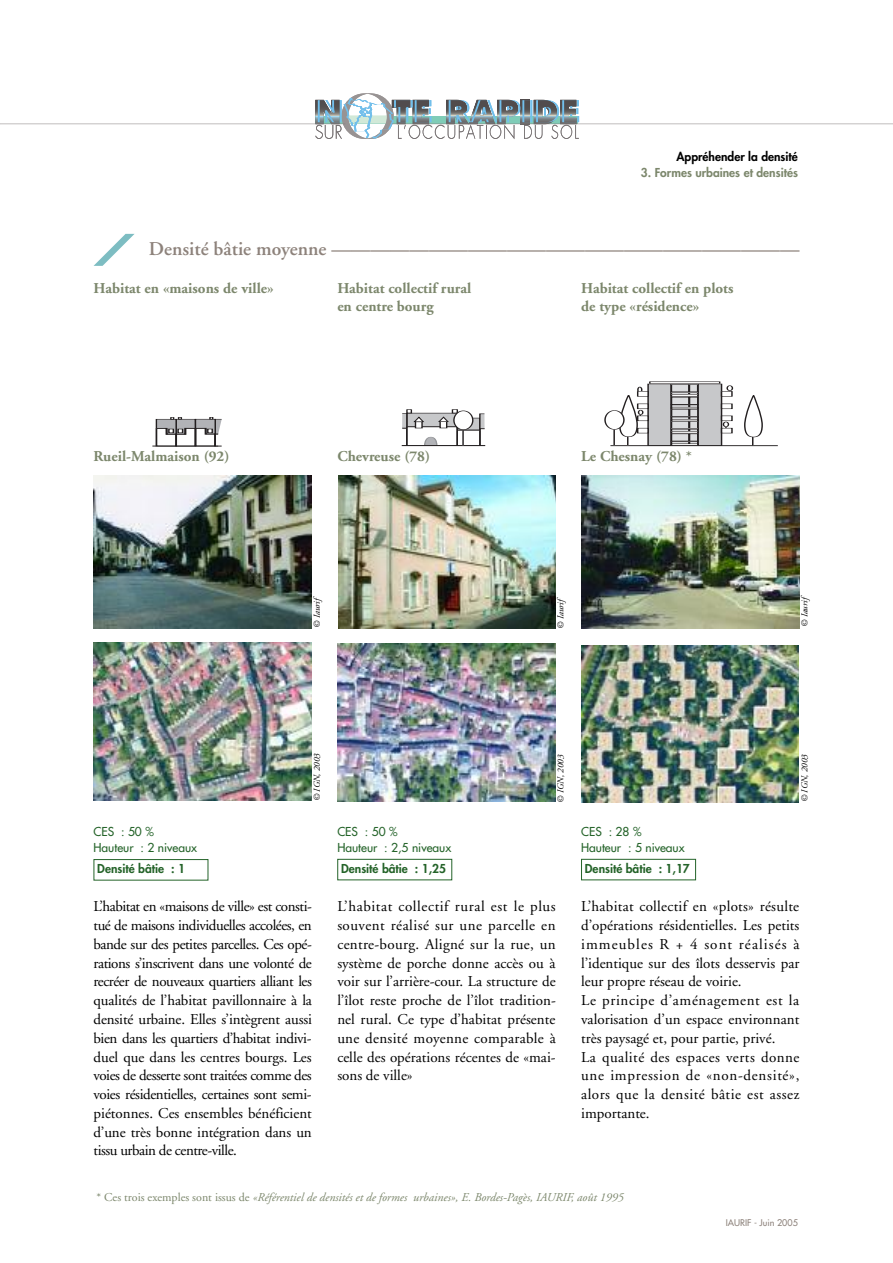
<style>
.page{position:relative;width:893px;height:1263px;background:#fff}
.page>*{position:absolute;margin:0;border:0;box-sizing:border-box;transform-origin:0 0}
.t1{font:600 19.5px "Adobe Garamond";color:#8d827b}
.t2{font:15px/18.8px "Adobe Garamond";color:#000;text-align:justify}
.t3{font:700 15px/18.8px "Adobe Garamond";color:#7c876c}
.t4{font:italic 12px "Adobe Garamond";color:#7c876c}
.t5{font:12px/16.4px "Futura";color:#246329}
.t6{font:800 12px "Futura";color:#246329}
.t7{font:800 12px "Futura";color:#7c876c}
.t8{font:800 12px "Futura";color:#000}
.t9{font:italic 9px "Adobe Garamond";letter-spacing:-.005em;color:#000}
.t10{font:9px "Futura";color:#8d827b}
.s1{font-style:normal}
</style>
<div class="page">
<div style="left:344px;top:93px;width:47px;height:47px;border:2px solid #989393;border-radius:50%"></div>
<svg style="left:315px;top:98px;width:265px;height:41px"></svg>
<hr style="left:1px;top:123px;width:344px;height:2px;background:#837d7d">
<hr style="left:392px;top:123px;width:501px;height:2px;background:#837d7d">
<svg style="left:155px;top:417px;width:67px;height:28px"></svg>
<hr style="left:152px;top:445px;width:70px;height:1px;background:#231f20">
<img style="left:94px;top:476px;width:218px;height:152px">
<img style="left:94px;top:642px;width:218px;height:159px">
<div style="left:457px;top:418px;width:23px;height:12px;background:#c7c8ca"></div>
<div style="left:402px;top:413px;width:5px;height:15px;background:#c7c8ca"></div>
<div style="left:457px;top:430px;width:23px;height:16px;border:1px solid #231f20"></div>
<div style="left:480px;top:414px;width:5px;height:14px;background:#c7c8ca"></div>
<div style="left:479px;top:413px;width:6px;height:16px;border:1px solid #231f20"></div>
<div style="left:480px;top:428px;width:5px;height:18px;border:1px solid #231f20"></div>
<hr style="left:402px;top:445px;width:83px;height:1px;background:#231f20">
<div style="left:454px;top:411px;width:19px;height:19px;background:#fff;border-radius:50%"></div>
<div style="left:454px;top:410px;width:19px;height:20px;border:1px solid #231f20;border-radius:50%"></div>
<svg style="left:406px;top:409px;width:58px;height:37px"></svg>
<img style="left:339px;top:476px;width:217px;height:152px">
<img style="left:337px;top:644px;width:219px;height:157px">
<div style="left:648px;top:384px;width:73px;height:61px;background:#c7c8ca"></div>
<div style="left:648px;top:384px;width:74px;height:62px;border:1px solid #231f20"></div>
<svg style="left:673px;top:396px;width:23px;height:38px"></svg>
<div style="left:671px;top:384px;width:27px;height:62px;border:1px solid #231f20"></div>
<svg style="left:673px;top:386px;width:14px;height:6px"></svg>
<div style="left:671px;top:384px;width:18px;height:12px;border:1px solid #231f20"></div>
<svg style="left:691px;top:386px;width:5px;height:6px"></svg>
<div style="left:689px;top:384px;width:9px;height:12px;border:1px solid #231f20"></div>
<svg style="left:673px;top:399px;width:14px;height:8px"></svg>
<div style="left:671px;top:397px;width:18px;height:12px;border:1px solid #231f20"></div>
<svg style="left:691px;top:399px;width:5px;height:8px"></svg>
<div style="left:689px;top:397px;width:9px;height:12px;border:1px solid #231f20"></div>
<svg style="left:671px;top:404px;width:27px;height:1px"></svg>
<div style="left:672px;top:409px;width:17px;height:12px;background:#dcdddf"></div>
<div style="left:671px;top:409px;width:18px;height:12px;border:1px solid #231f20"></div>
<div style="left:690px;top:409px;width:8px;height:12px;background:#dcdddf"></div>
<div style="left:689px;top:409px;width:9px;height:12px;border:1px solid #231f20"></div>
<svg style="left:671px;top:416px;width:27px;height:1px"></svg>
<div style="left:671px;top:422px;width:18px;height:11px;background:#dcdddf"></div>
<div style="left:671px;top:421px;width:18px;height:12px;border:1px solid #231f20"></div>
<div style="left:689px;top:422px;width:9px;height:11px;background:#dcdddf"></div>
<div style="left:689px;top:421px;width:9px;height:12px;border:1px solid #231f20"></div>
<svg style="left:671px;top:428px;width:27px;height:2px"></svg>
<svg style="left:673px;top:436px;width:14px;height:5px"></svg>
<div style="left:671px;top:434px;width:18px;height:11px;border:1px solid #231f20"></div>
<svg style="left:691px;top:436px;width:5px;height:5px"></svg>
<div style="left:689px;top:434px;width:9px;height:11px;border:1px solid #231f20"></div>
<svg style="left:671px;top:441px;width:27px;height:3px"></svg>
<svg style="left:671px;top:392px;width:27px;height:2px"></svg>
<div style="left:721px;top:391px;width:11px;height:6px;border:1px solid #231f20"></div>
<div style="left:721px;top:403px;width:11px;height:6px;border:1px solid #231f20"></div>
<div style="left:721px;top:415px;width:11px;height:6px;border:1px solid #231f20"></div>
<div style="left:721px;top:428px;width:11px;height:5px;border:1px solid #231f20"></div>
<svg style="left:723px;top:422px;width:6px;height:6px"></svg>
<svg style="left:727px;top:385px;width:6px;height:6px"></svg>
<hr style="left:610px;top:445px;width:168px;height:1px;background:#231f20">
<svg style="left:743px;top:395px;width:20px;height:51px"></svg>
<div style="left:605px;top:410px;width:19px;height:20px;border:1px solid #231f20;border-radius:50%"></div>
<svg style="left:614px;top:387px;width:29px;height:59px"></svg>
<img style="left:581px;top:476px;width:218px;height:152px">
<img style="left:581px;top:645px;width:218px;height:157px">
<svg style="left:94px;top:234px;width:41px;height:32px"></svg>
<div style="left:94px;top:859px;width:114px;height:21px;border:1px solid #246329"></div>
<div style="left:337px;top:859px;width:115px;height:21px;border:1px solid #246329"></div>
<div style="left:581px;top:859px;width:115px;height:21px;border:1px solid #246329"></div>
<p class="t8" style="left:676px;top:151px;width:123px">Appréhender la densité</p>
<p class="t7" style="left:641px;top:167px;width:159px">3. Formes urbaines et densités</p>
<h1 class="t1" style="left:149px;top:241px;width:652px">Densité bâtie moyenne ————————————————————————</h1>
<p class="t3" style="left:94px;top:280px;width:182px">Habitat en «maisons de ville»</p>
<p class="t3" style="left:337px;top:280px;width:135px">Habitat collectif rural en centre bourg</p>
<p class="t3" style="left:581px;top:280px;width:154px">Habitat collectif en plots de type «résidence»</p>
<p class="t3" style="left:94px;top:449px;width:137px">Rueil-Malmaison (92)</p>
<p class="t5" style="left:94px;top:824px;width:105px">CES : 50 %<br>Hauteur : 2 niveaux</p>
<p class="t3" style="left:337px;top:449px;width:94px">Chevreuse (78)</p>
<p class="t3" style="left:581px;top:449px;width:112px">Le Chesnay (78) *</p>
<p class="t9" style="left:313px;top:628px;width:30px;rotate:-90deg">© Iaurif</p>
<p class="t9" style="left:557px;top:628px;width:30px;rotate:-90deg">© Iaurif</p>
<p class="t9" style="left:801px;top:627px;width:30px;rotate:-90deg">© Iaurif</p>
<p class="t9" style="left:313px;top:801px;width:50px;rotate:-90deg">© IGN, 2003</p>
<p class="t9" style="left:557px;top:803px;width:50px;rotate:-90deg">© IGN, 2003</p>
<p class="t9" style="left:801px;top:802px;width:50px;rotate:-90deg">© IGN, 2003</p>
<p class="t5" style="left:337px;top:824px;width:115px">CES : 50 %<br>Hauteur : 2,5 niveaux</p>
<p class="t5" style="left:581px;top:824px;width:105px">CES : 28 %<br>Hauteur : 5 niveaux</p>
<p class="t6" style="left:97px;top:863px;width:89px">Densité bâtie : 1</p>
<p class="t6" style="left:341px;top:863px;width:106px">Densité bâtie : 1,25</p>
<p class="t6" style="left:585px;top:863px;width:106px">Densité bâtie : 1,17</p>
<p class="t2" style="left:94px;top:899px;width:220px">L’habitat en «maisons de ville» est consti&shy;tué de maisons individuelles accolées, en bande sur des petites parcelles. Ces opé&shy;rations s’inscrivent dans une volonté de recréer de nouveaux quartiers alliant les qualités de l’habitat pavillonnaire à la densité urbaine. Elles s’intègrent aussi bien dans les quartiers d’habitat indivi&shy;duel que dans les centres bourgs. Les voies de desserte sont traitées comme des voies résidentielles, certaines sont semi&shy;piétonnes. Ces ensembles bénéficient d’une très bonne intégration dans un tissu urbain de centre-ville.</p>
<p class="t2" style="left:337px;top:899px;width:220px">L’habitat collectif rural est le plus souvent réalisé sur une parcelle en centre-bourg. Aligné sur la rue, un système de porche donne accès ou à voir sur l’arrière-cour. La structure de l’îlot reste proche de l’îlot tradition&shy;nel rural. Ce type d’habitat présente une densité moyenne comparable à celle des opérations récentes de «mai&shy;sons de ville»</p>
<p class="t2" style="left:581px;top:899px;width:220px;text-align:left">L’habitat collectif en «plots» résulte d’opérations résidentielles. Les petits immeubles R + 4 sont réalisés à l’identique sur des îlots desservis par leur propre réseau de voirie.<br>Le principe d’aménagement est la valorisation d’un espace environnant très paysagé et, pour partie, privé.<br>La qualité des espaces verts donne une impression de «non-densité», alors que la densité bâtie est assez importante.</p>
<p class="t4" style="left:97px;top:1192px;width:529px"><span class="s1">* Ces trois exemples sont issus de</span> «Référentiel de densités et de formes urbaines», E. Bordes-Pagès, IAURIF, août 1995</p>
<p class="t10" style="left:726px;top:1218px;width:74px">IAURIF - Juin 2005</p>
</div>
